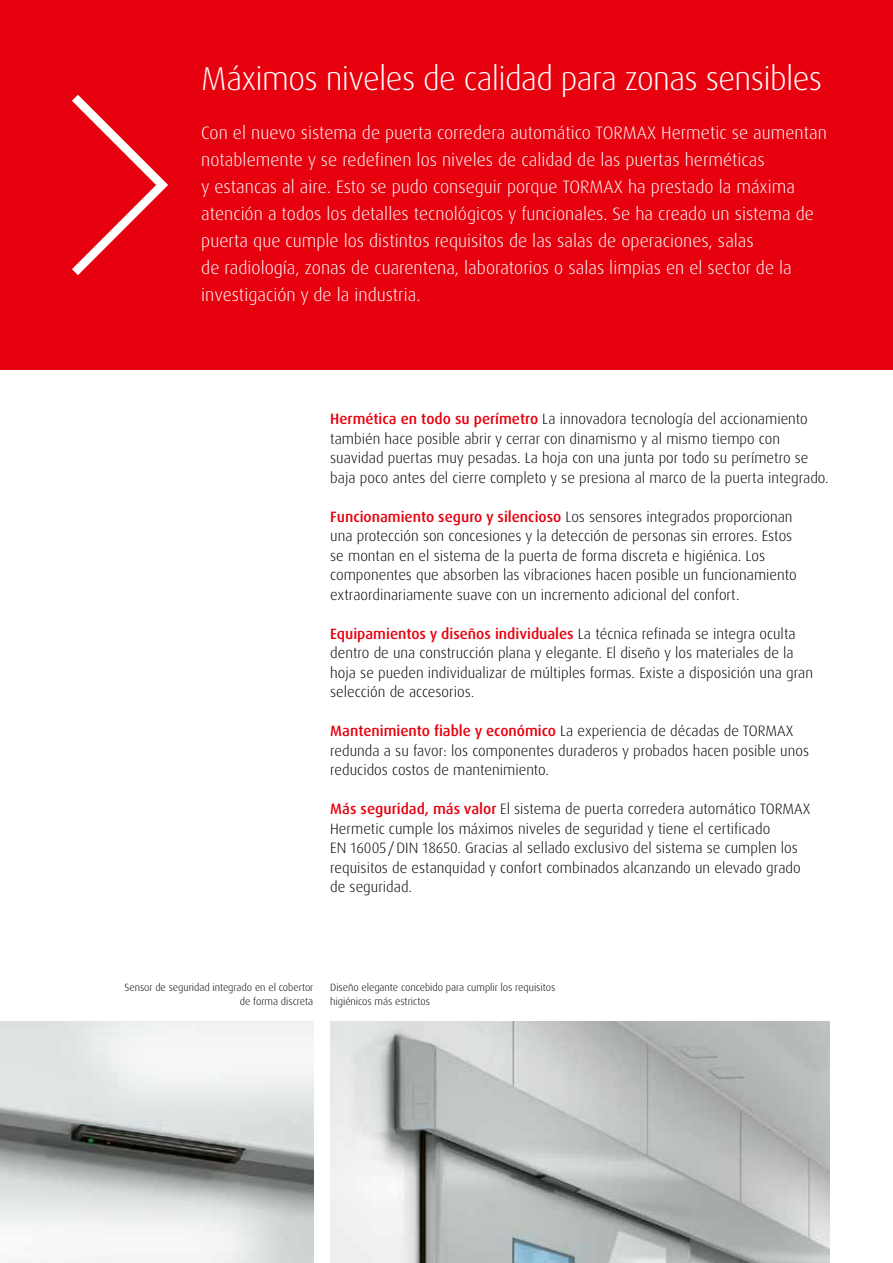
<style>
.page{position:relative;width:893px;height:1263px;background:#fff}
.page>*{position:absolute;margin:0;border:0;box-sizing:border-box;transform-origin:0 0}
.t1{font:300 33px "Dax Pro";letter-spacing:-.02em;color:#fff}
.t2{font:300 18px/27px "Dax Pro";color:#fff}
.t3{font:300 15px/19.5px "Dax Pro";color:#000}
.t4{font:300 10.5px/13.5px "Dax Pro";letter-spacing:-.005em;color:#000;text-align:right}
.s1{font-weight:500;color:#e7000e}
</style>
<div class="page">
<div style="left:0;top:0;width:893px;height:370px;background:#e7000e"></div>
<svg style="left:72px;top:95px;width:96px;height:180px"></svg>
<img style="left:330px;top:1022px;width:499px;height:241px">
<img style="left:0;top:1022px;width:313px;height:241px">
<h1 class="t1" style="left:201px;top:57px;width:622px">Máximos niveles de calidad para zonas sensibles</h1>
<p class="t2" style="left:201px;top:119px;width:627px">Con el nuevo sistema de puerta corredera automático TORMAX Hermetic se aumentan notablemente y se redefinen los niveles de calidad de las puertas herméticas<br>y estancas al aire. Esto se pudo conseguir porque TORMAX ha prestado la máxima atención a todos los detalles tecnológicos y funcionales. Se ha creado un sistema de puerta que cumple los distintos requisitos de las salas de operaciones, salas<br>de radiología, zonas de cuarentena, laboratorios o salas limpias en el sector de la investigación y de la industria.</p>
<p class="t3" style="left:330px;top:409px;width:500px"><span class="s1">Hermética en todo su perímetro</span> La innovadora tecnología del accionamiento también hace posible abrir y cerrar con dinamismo y al mismo tiempo con suavidad puertas muy pesadas. La hoja con una junta por todo su perímetro se baja poco antes del cierre completo y se presiona al marco de la puerta integrado.</p>
<p class="t3" style="left:330px;top:507px;width:468px"><span class="s1">Funcionamiento seguro y silencioso</span> Los sensores integrados proporcionan una protección son concesiones y la detección de personas sin errores. Estos se montan en el sistema de la puerta de forma discreta e higiénica. Los componentes que absorben las vibraciones hacen posible un funcionamiento extraordinariamente suave con un incremento adicional del confort.</p>
<p class="t3" style="left:330px;top:624px;width:484px"><span class="s1">Equipamientos y diseños individuales</span> La técnica refinada se integra oculta dentro de una construcción plana y elegante. El diseño y los materiales de la hoja se pueden individualizar de múltiples formas. Existe a disposición una gran selección de accesorios.</p>
<p class="t3" style="left:330px;top:721px;width:480px"><span class="s1">Mantenimiento fiable y económico</span> La experiencia de décadas de TORMAX redunda a su favor: los componentes duraderos y probados hacen posible unos reducidos costos de mantenimiento.</p>
<p class="t3" style="left:330px;top:799px;width:482px"><span class="s1">Más seguridad, más valor</span> El sistema de puerta corredera automático TORMAX Hermetic cumple los máximos niveles de seguridad y tiene el certificado<br>EN 16005 /DIN 18650. Gracias al sellado exclusivo del sistema se cumplen los requisitos de estanquidad y confort combinados alcanzando un elevado grado de seguridad.</p>
<p class="t4" style="left:125px;top:981px;width:190px">Sensor de seguridad integrado en el cobertor de forma discreta</p>
<p class="t4" style="left:330px;top:981px;width:226px;text-align:left">Diseño elegante concebido para cumplir los requisitos higiénicos más estrictos</p>
</div>
